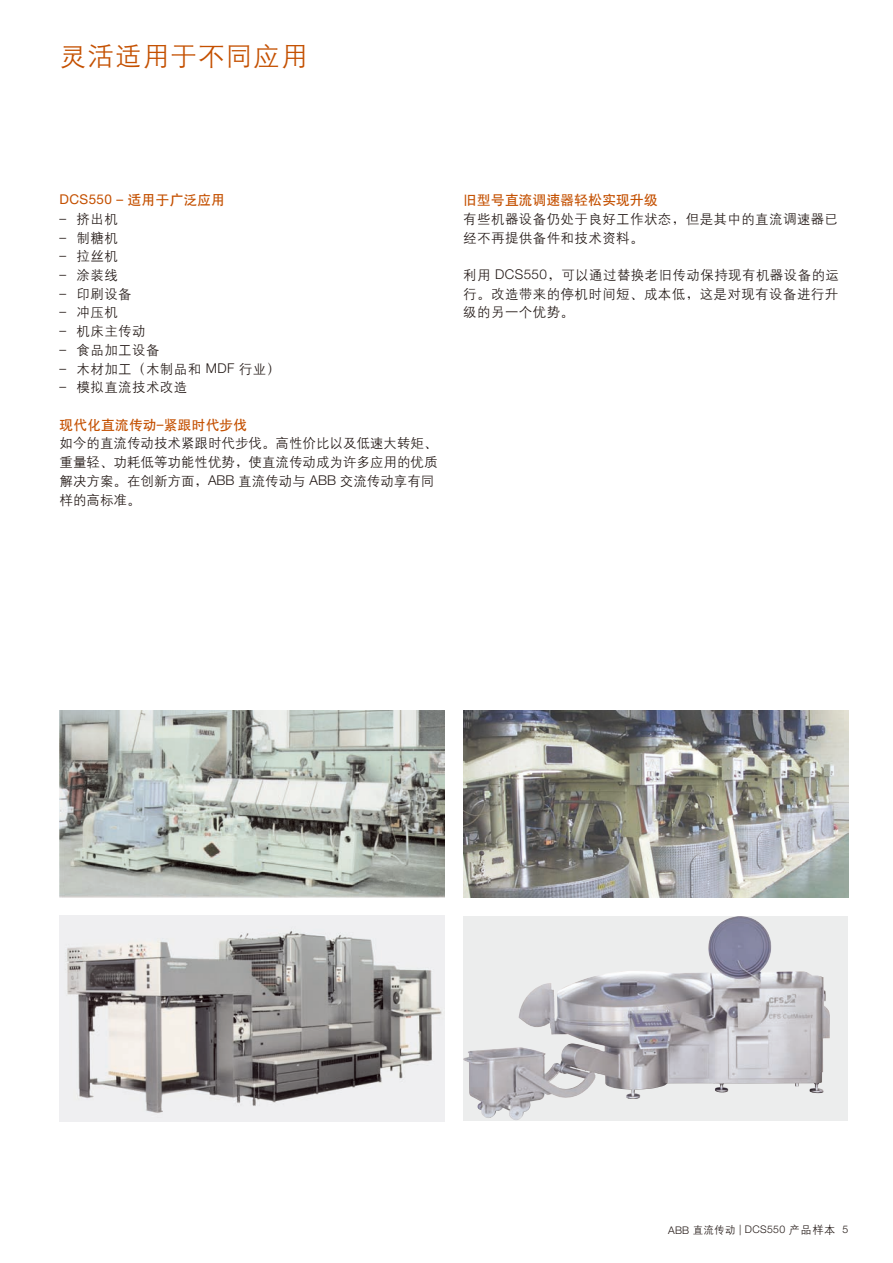
<style>
.page{position:relative;width:893px;height:1263px;background:#fff}
.page>*{position:absolute;margin:0;border:0;box-sizing:border-box;transform-origin:0 0}
.t1{font:27px "H Yg 2 gj";letter-spacing:.025em;color:#c45000}
.t2{font:13.5px/18.8px "H Yg 2 gj";letter-spacing:.03em;color:#231916}
.t3{font:13.5px/18.8px "H Yg 2 gj";color:#231916}
.t4{font:13.5px "H Yb 1 gj";letter-spacing:.03em;color:#c45000}
.t5{font:13.5px "Helvetica Neue LT Pro";letter-spacing:.03em;color:#c45000}
.t6{font:300 10.5px "Helvetica Neue LT Pro";letter-spacing:.03em;color:#231916}
.s1{font-family:"H Yb 1 gj"}
.s2{font-family:"Helvetica Neue LT Pro";font-weight:300}
.s3{font-family:"H Ya 3 gj"}
.s4{font-family:"Helvetica Neue LT Pro"}
.s5{font-family:"H Yg 2 gj";font-weight:400}
.s6{font-family:"H Yg 2 gj";font-weight:400;font-size:11.25px}
</style>
<div class="page">
<img style="left:463px;top:710px;width:385px;height:187px">
<img style="left:60px;top:916px;width:385px;height:206px">
<img style="left:60px;top:710px;width:385px;height:187px">
<svg style="left:739px;top:916px;width:109px;height:204px;background:#d2d2d6"></svg>
<img style="left:463px;top:916px;width:276px;height:204px">
<h1 class="t1" style="left:60px;top:42px;width:250px">灵活适用于不同应用</h1>
<p class="t5" style="left:60px;top:191px;width:167px">DCS550 – <span class="s1">适用于广泛应用</span></p>
<p class="t2" style="left:60px;top:209px;width:60px"><span class="s2">–</span> 挤出机</p>
<p class="t2" style="left:60px;top:228px;width:60px"><span class="s2">–</span> 制糖机</p>
<p class="t2" style="left:60px;top:247px;width:60px"><span class="s2">–</span> 拉丝机</p>
<p class="t2" style="left:60px;top:266px;width:60px"><span class="s2">–</span> 涂装线</p>
<p class="t2" style="left:60px;top:284px;width:74px"><span class="s2">–</span> 印刷设备</p>
<p class="t2" style="left:60px;top:303px;width:60px"><span class="s2">–</span> 冲压机</p>
<p class="t2" style="left:60px;top:322px;width:88px"><span class="s2">–</span> 机床主传动</p>
<p class="t2" style="left:60px;top:340px;width:102px"><span class="s2">–</span> 食品加工设备</p>
<p class="t2" style="left:60px;top:359px;width:222px"><span class="s2">–</span> 木材加工<span class="s3">（</span>木制品和 <span class="s2">MDF</span> 行业<span class="s3">）</span></p>
<p class="t2" style="left:60px;top:378px;width:129px"><span class="s2">–</span> 模拟直流技术改造</p>
<p class="t4" style="left:60px;top:418px;width:189px">现代化直流传动<span class="s4">–</span>紧跟时代步伐</p>
<p class="t3" style="left:60px;top:434px;width:379px">如今的直流传动技术紧跟时代步伐<span class="s3">。</span>高性价比以及低速大转矩<span class="s3">、</span>重量轻<span class="s3">、</span>功耗低等功能性优势<span class="s3">，</span>使直流传动成为许多应用的优质解决方案<span class="s3">。</span>在创新方面<span class="s3">，</span><span class="s2">ABB</span> 直流传动与 <span class="s2">ABB</span> 交流传动享有同样的高标准<span class="s3">。</span></p>
<p class="t4" style="left:463px;top:193px;width:196px">旧型号直流调速器轻松实现升级</p>
<p class="t2" style="left:463px;top:209px;width:377px">有些机器设备仍处于良好工作状态<span class="s3">，</span>但是其中的直流调速器已经不再提供备件和技术资料<span class="s3">。</span></p>
<p class="t2" style="left:463px;top:266px;width:377px;text-align:justify">利用 <span class="s2">DCS550</span><span class="s3">，</span>可以通过替换老旧传动保持现有机器设备的运行<span class="s3">。</span>改造带来的停机时间短<span class="s3">、</span>成本低<span class="s3">，</span>这是对现有设备进行升级的另一个优势<span class="s3">。</span></p>
<p class="t6" style="left:668px;top:1223px;width:182px">ABB <span class="s5">直流传动</span> | DCS550 <span class="s6">产品样本</span> 5</p>
</div>
